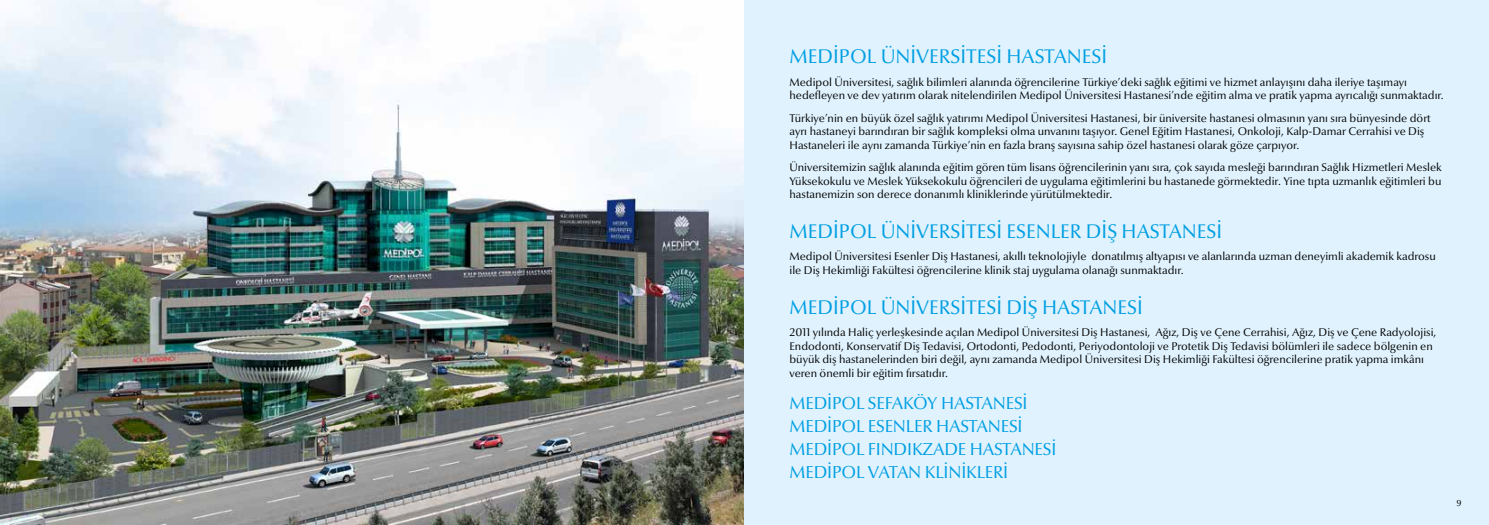
<style>
.page{position:relative;width:1489px;height:525px;background:#fff}
.page>*{position:absolute;margin:0;border:0;box-sizing:border-box;transform-origin:0 0}
.t1{font:20px "Optima Nova";color:#009fe3}
.t2{font:17.5px/23.1px "Optima Nova";letter-spacing:-.01em;color:#009fe3}
.t3{font:11.25px/13.5px "Optima Nova";color:#000}
.t4{font:8.75px "Optima Nova";color:#000}
</style>
<div class="page">
<img style="left:0;top:0;width:744px;height:524px">
<div style="left:744px;top:0;width:744px;height:524px;background:#dff2fd"></div>
<h1 class="t1" style="left:789px;top:45px;width:319px">MEDİPOL ÜNİVERSİTESİ HASTANESİ</h1>
<p class="t3" style="left:789px;top:75px;width:655px">Medipol Üniversitesi, sağlık bilimleri alanında öğrencilerine Türkiye’deki sağlık eğitimi ve hizmet anlayışını daha ileriye taşımayı hedefleyen ve dev yatırım olarak nitelendirilen Medipol Üniversitesi Hastanesi’nde eğitim alma ve pratik yapma ayrıcalığı sunmaktadır.</p>
<p class="t3" style="left:789px;top:111px;width:642px">Türkiye’nin en büyük özel sağlık yatırımı Medipol Üniversitesi Hastanesi, bir üniversite hastanesi olmasının yanı sıra bünyesinde dört ayrı hastaneyi barındıran bir sağlık kompleksi olma unvanını taşıyor. Genel Eğitim Hastanesi, Onkoloji, Kalp-Damar Cerrahisi ve Diş<br>Hastaneleri ile aynı zamanda Türkiye’nin en fazla branş sayısına sahip özel hastanesi olarak göze çarpıyor.</p>
<p class="t3" style="left:789px;top:161px;width:653px;text-align:justify">Üniversitemizin sağlık alanında eğitim gören tüm lisans öğrencilerinin yanı sıra, çok sayıda mesleği barındıran Sağlık Hizmetleri Meslek Yüksekokulu ve Meslek Yüksekokulu öğrencileri de uygulama eğitimlerini bu hastanede görmektedir. Yine tıpta uzmanlık eğitimleri bu hastanemizin son derece donanımlı kliniklerinde yürütülmektedir.</p>
<h1 class="t1" style="left:789px;top:219px;width:434px">MEDİPOL ÜNİVERSİTESİ ESENLER DİŞ HASTANESİ</h1>
<p class="t3" style="left:789px;top:250px;width:648px">Medipol Üniversitesi Esenler Diş Hastanesi, akıllı teknolojiyle donatılmış altyapısı ve alanlarında uzman deneyimli akademik kadrosu ile Diş Hekimliği Fakültesi öğrencilerine klinik staj uygulama olanağı sunmaktadır.</p>
<h1 class="t1" style="left:789px;top:295px;width:355px">MEDİPOL ÜNİVERSİTESİ DİŞ HASTANESİ</h1>
<p class="t3" style="left:789px;top:326px;width:648px">2011 yılında Haliç yerleşkesinde açılan Medipol Üniversitesi Diş Hastanesi, Ağız, Diş ve Çene Cerrahisi, Ağız, Diş ve Çene Radyolojisi, Endodonti, Konservatif Diş Tedavisi, Ortodonti, Pedodonti, Periyodontoloji ve Protetik Diş Tedavisi bölümleri ile sadece bölgenin en büyük diş hastanelerinden biri değil, aynı zamanda Medipol Üniversitesi Diş Hekimliği Fakültesi öğrencilerine pratik yapma imkânı veren önemli bir eğitim fırsatıdır.</p>
<h2 class="t2" style="left:789px;top:391px;width:268px">MEDİPOL SEFAKÖY HASTANESİ<br>MEDİPOL ESENLER HASTANESİ<br>MEDİPOL FINDIKZADE HASTANESİ<br>MEDİPOL VATAN KLİNİKLERİ</h2>
<p class="t4" style="left:1456px;top:497px;width:7px">9</p>
</div>
